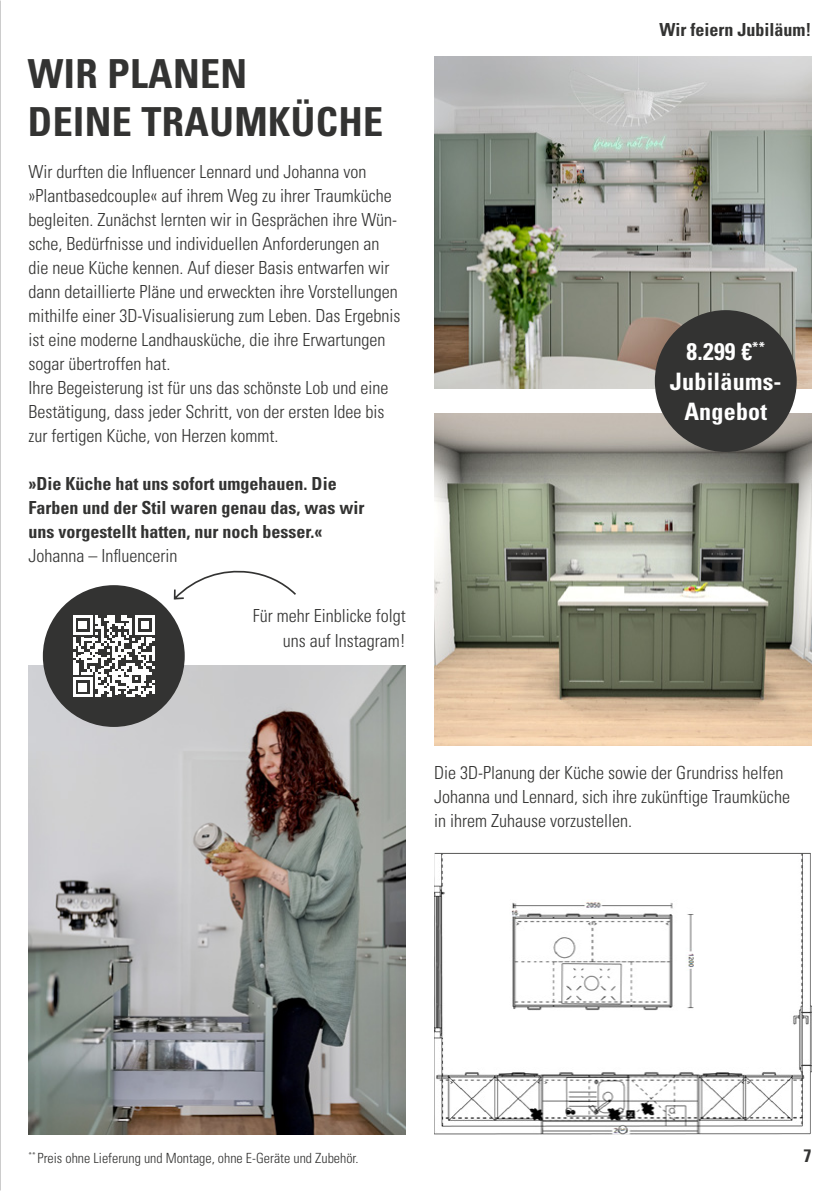
<style>
.page{position:relative;width:840px;height:1191px;background:#fff}
.page>*{position:absolute;margin:0;border:0;box-sizing:border-box;transform-origin:0 0}
.t1{font:700 condensed 40px/48px "Univers LT Std";letter-spacing:.01em;color:#333332}
.t2{font:700 condensed 24px/30px "Univers LT Std";letter-spacing:.01em;color:#fff;text-align:center}
.t3{font:300 condensed 18px/24px "Univers LT Std";color:#333332}
.t4{font:700 condensed 18px/24px "Univers LT Std";color:#333332}
.t5{font:300 condensed 14px "Univers LT Std";color:#333332}
</style>
<div class="page">
<img style="left:434px;top:57px;width:377px;height:331px">
<img style="left:28px;top:666px;width:377px;height:468px">
<img style="left:434px;top:413px;width:377px;height:332px">
<img style="left:434px;top:853px;width:377px;height:281px">
<hr style="left:434px;top:853px;width:376px;height:1px;background:#575756">
<svg style="left:173px;top:570px;width:123px;height:30px"></svg>
<div style="left:654px;top:310px;width:142px;height:142px;background:#333332;border-radius:50%"></div>
<div style="left:43px;top:585px;width:142px;height:142px;background:#333332;border-radius:50%"></div>
<svg style="left:73px;top:615px;width:82px;height:82px"></svg>
<h1 class="t1" style="left:28px;top:50px;width:356px">WIR PLANEN<br>DEINE TRAUMKÜCHE</h1>
<p class="t3" style="left:28px;top:160px;width:373px">Wir durften die Influencer Lennard und Johanna von »Plantbasedcouple« auf ihrem Weg zu ihrer Traumküche begleiten. Zunächst lernten wir in Gesprächen ihre Wün&shy;sche, Bedürfnisse und individuellen Anforderungen an die neue Küche kennen. Auf dieser Basis entwarfen wir dann detaillierte Pläne und erweckten ihre Vorstellungen mithilfe einer 3D-Visualisierung zum Leben. Das Ergebnis ist eine moderne Landhausküche, die ihre Erwartungen sogar übertroffen hat.<br>Ihre Begeisterung ist für uns das schönste Lob und eine Bestätigung, dass jeder Schritt, von der ersten Idee bis zur fertigen Küche, von Herzen kommt.</p>
<p class="t4" style="left:28px;top:472px;width:337px">»Die Küche hat uns sofort umgehauen. Die<br>Farben und der Stil waren genau das, was wir uns vorgestellt hatten, nur noch besser.«</p>
<p class="t3" style="left:28px;top:544px;width:150px">Johanna – Influencerin</p>
<p class="t3" style="left:252px;top:604px;width:154px;text-align:right">Für mehr Einblicke folgt uns auf Instagram!</p>
<p class="t4" style="left:659px;top:17px;width:153px">Wir feiern Jubiläum!</p>
<h2 class="t2" style="left:669px;top:336px;width:113px">8.299 €<sup>**<br></sup>Jubiläums-<br>Angebot</h2>
<p class="t3" style="left:434px;top:760px;width:357px">Die 3D-Planung der Küche sowie der Grundriss helfen<br>Johanna und Lennard, sich ihre zukünftige Traumküche in ihrem Zuhause vorzustellen.</p>
<p class="t5" style="left:28px;top:1149px;width:331px"><sup>**</sup> Preis ohne Lieferung und Montage, ohne E-Geräte und Zubehör.</p>
<p class="t4" style="left:803px;top:1143px;width:9px">7</p>
</div>
